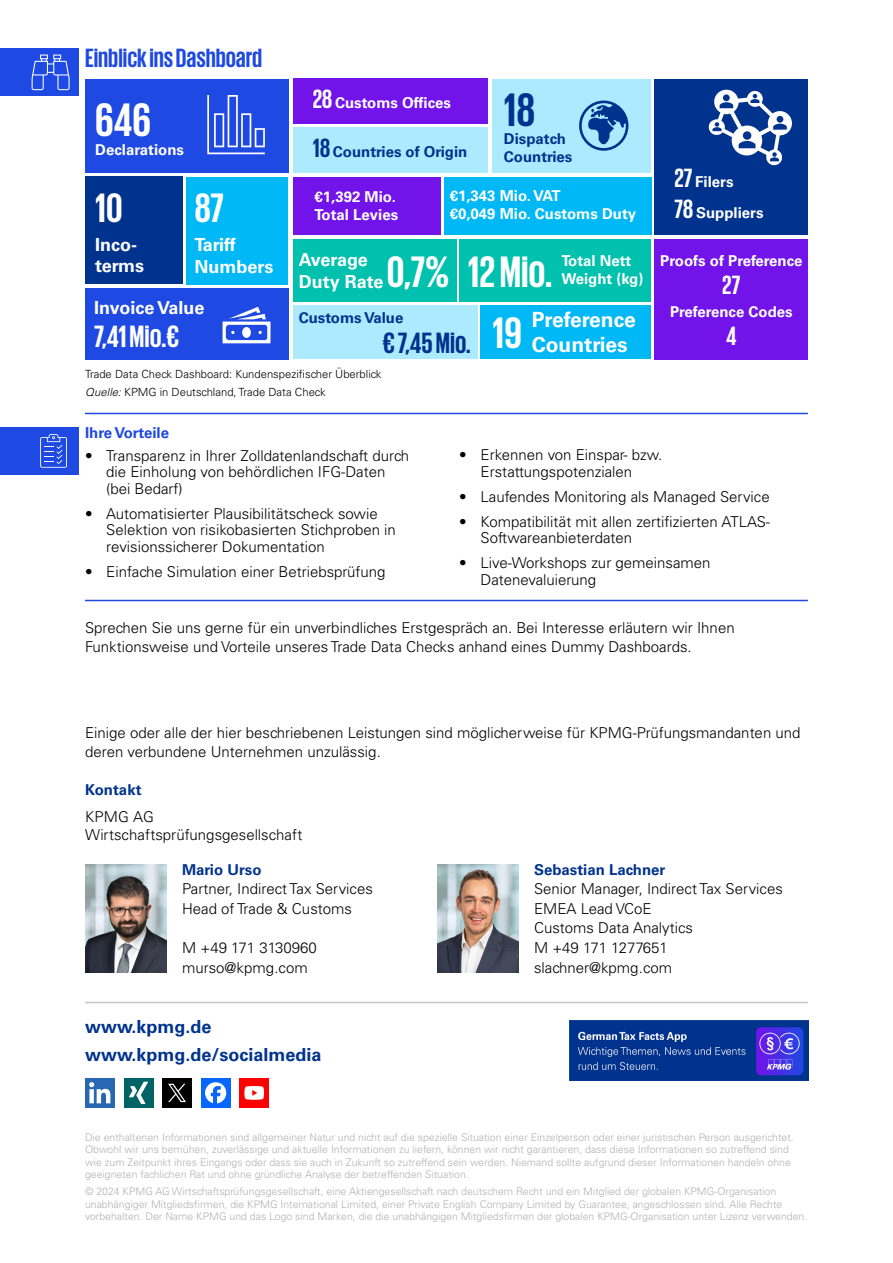
<style>
.page{position:relative;width:893px;height:1263px;background:#fff}
.page>*{position:absolute;margin:0;border:0;box-sizing:border-box;transform-origin:0 0}
.t1{font:700 48px "KPMG";color:#fff}
.t2{font:700 48px "KPMG";color:#00338d}
.t3{font:700 45px/61.5px "KPMG";color:#fff}
.t4{font:700 42px "KPMG";color:#fff}
.t5{font:700 31.5px "KPMG";color:#fff}
.t6{font:700 30px "KPMG";color:#00338d}
.t7{font:700 27px "KPMG";color:#1e49e2}
.t8{font:700 27px "KPMG";color:#fff}
.t9{font:700 21px/25.2px "Univers LT Std";color:#fff}
.t10{font:700 18px/21.6px "Univers LT Std";color:#fff}
.t11{font:700 18px/27.2px "Univers LT Std";color:#00338d}
.t12{font:300 15px/19.5px "Univers LT Std";color:#000}
.t13{font:700 15px/18px "Univers LT Std";color:#fff}
.t14{font:700 15px/18px "Univers LT Std";color:#00338d}
.t15{font:700 15px "Univers LT Std";color:#1e49e2}
.t16{font:300 11.25px/17.4px "Univers LT Std";color:#000}
.t17{font:300 10.5px/12.6px "Univers LT Std";color:#b2b2b2}
.s1{font-family:"KPMG";font-size:27px}
.s2{font-style:italic}
</style>
<div class="page">
<img style="left:437px;top:864px;width:82px;height:109px">
<img style="left:85px;top:864px;width:82px;height:109px">
<div style="left:162px;top:1078px;width:30px;height:30px;background:#000"></div>
<svg style="left:168px;top:1084px;width:18px;height:18px"></svg>
<div style="left:124px;top:1078px;width:29px;height:30px;background:#006466"></div>
<svg style="left:129px;top:1082px;width:19px;height:22px"></svg>
<div style="left:85px;top:1078px;width:30px;height:30px;background:#2867b2"></div>
<svg style="left:89px;top:1082px;width:21px;height:21px"></svg>
<div style="left:239px;top:1078px;width:30px;height:30px;background:#f00"></div>
<svg style="left:244px;top:1086px;width:20px;height:14px"></svg>
<div style="left:201px;top:1078px;width:30px;height:30px;background:#0866ff"></div>
<svg style="left:205px;top:1082px;width:21px;height:21px"></svg>
<hr style="left:85px;top:1002px;width:723px;height:1px;background:#c5c6c6">
<img style="left:570px;top:1020px;width:238px;height:60px">
<hr style="left:85px;top:413px;width:723px;height:1px;background:#1e49e2">
<hr style="left:85px;top:600px;width:723px;height:1px;background:#1e49e2">
<div style="left:186px;top:177px;width:102px;height:107px;background:#00b8f5"></div>
<div style="left:85px;top:79px;width:203px;height:94px;background:#1e49e2"></div>
<div style="left:493px;top:79px;width:158px;height:94px;background:#aceaff"></div>
<div style="left:655px;top:79px;width:153px;height:156px;background:#00338d"></div>
<div style="left:655px;top:239px;width:153px;height:120px;background:#7213ea"></div>
<div style="left:85px;top:177px;width:97px;height:107px;background:#00338d"></div>
<div style="left:293px;top:79px;width:194px;height:45px;background:#7213ea"></div>
<div style="left:293px;top:239px;width:163px;height:63px;background:#00c0ae"></div>
<div style="left:85px;top:288px;width:203px;height:71px;background:#1e49e2"></div>
<div style="left:480px;top:305px;width:171px;height:54px;background:#00b8f5"></div>
<div style="left:444px;top:177px;width:207px;height:58px;background:#00b8f5"></div>
<div style="left:293px;top:177px;width:148px;height:58px;background:#7213ea"></div>
<div style="left:459px;top:239px;width:192px;height:63px;background:#00c0ae"></div>
<div style="left:293px;top:305px;width:184px;height:54px;background:#aceaff"></div>
<div style="left:293px;top:127px;width:194px;height:46px;background:#aceaff"></div>
<svg style="left:708px;top:89px;width:84px;height:77px"></svg>
<svg style="left:579px;top:101px;width:49px;height:50px"></svg>
<svg style="left:207px;top:95px;width:58px;height:59px"></svg>
<svg style="left:223px;top:307px;width:47px;height:36px"></svg>
<div style="left:0;top:427px;width:78px;height:48px;background:#1e49e2"></div>
<svg style="left:40px;top:434px;width:27px;height:34px"></svg>
<div style="left:0;top:49px;width:78px;height:47px;background:#1e49e2"></div>
<svg style="left:32px;top:55px;width:38px;height:35px"></svg>
<h3 class="t7" style="left:85px;top:44px;width:179px">Einblick ins Dashboard</h3>
<h1 class="t1" style="left:95px;top:96px;width:57px">646</h1>
<p class="t13" style="left:95px;top:141px;width:90px">Declarations</p>
<h3 class="t4" style="left:95px;top:186px;width:29px">10</h3>
<p class="t10" style="left:95px;top:234px;width:50px;line-height:21px">Inco&shy;terms</p>
<h3 class="t4" style="left:195px;top:186px;width:31px">87</h3>
<p class="t10" style="left:195px;top:234px;width:81px">Tariff<br>Numbers</p>
<p class="t10" style="left:94px;top:297px;width:112px">Invoice Value</p>
<h3 class="t5" style="left:94px;top:320px;width:87px">7,41 Mio.€</h3>
<p class="t13" style="left:313px;top:94px;width:140px"><span class="s1">28</span> Customs Offices</p>
<p class="t14" style="left:313px;top:142px;width:156px"><span class="s1">18</span> Countries of Origin</p>
<h1 class="t2" style="left:504px;top:86px;width:33px">18</h1>
<p class="t14" style="left:504px;top:130px;width:70px">Dispatch<br>Countries</p>
<p class="t13" style="left:315px;top:188px;width:85px">€1,392 Mio.<br>Total Levies</p>
<p class="t13" style="left:450px;top:187px;width:188px">€1,343 Mio. VAT<br>€0,049 Mio. Customs Duty</p>
<p class="t10" style="left:299px;top:249px;width:86px">Average<br>Duty Rate</p>
<p class="t13" style="left:561px;top:252px;width:83px">Total Nett<br>Weight (kg)</p>
<h2 class="t3" style="left:493px;top:239px;width:62px;text-indent:-106px">0,7% 12 Mio.<br>19</h2>
<h3 class="t9" style="left:532px;top:307px;width:106px">Preference<br>Countries</h3>
<p class="t14" style="left:299px;top:309px;width:106px">Customs Value</p>
<h3 class="t6" style="left:383px;top:328px;width:90px">€ 7,45 Mio.</h3>
<p class="t16" style="left:85px;top:365px;width:298px">Trade Data Check Dashboard: Kundenspezifischer Überblick<br><span class="s2">Quelle:</span> KPMG in Deutschland, Trade Data Check</p>
<p class="t13" style="left:674px;top:172px;width:61px"><span class="s1">27</span> Filers</p>
<p class="t13" style="left:674px;top:203px;width:91px"><span class="s1">78</span> Suppliers</p>
<p class="t13" style="left:660px;top:252px;width:144px">Proofs of Preference</p>
<h3 class="t8" style="left:722px;top:272px;width:20px">27</h3>
<p class="t13" style="left:670px;top:303px;width:124px">Preference Codes</p>
<h3 class="t8" style="left:726px;top:322px;width:12px">4</h3>
<p class="t15" style="left:85px;top:424px;width:86px">Ihre Vorteile</p>
<p class="t12" style="left:85px;top:445px;width:326px">• Transparenz in Ihrer Zolldatenlandschaft durch</p>
<p class="t12" style="left:459px;top:445px;width:205px">• Erkennen von Einspar- bzw.</p>
<p class="t12" style="left:106px;top:462px;width:281px">die Einholung von behördlichen IFG-Daten</p>
<p class="t12" style="left:480px;top:462px;width:153px">Erstattungspotenzialen</p>
<p class="t12" style="left:106px;top:478px;width:78px">(bei Bedarf)</p>
<p class="t12" style="left:459px;top:487px;width:312px">• Laufendes Monitoring als Managed Service</p>
<p class="t12" style="left:85px;top:503px;width:294px">• Automatisierter Plausibilitätscheck sowie</p>
<p class="t12" style="left:459px;top:512px;width:312px">• Kompatibilität mit allen zertifizierten ATLAS-</p>
<p class="t12" style="left:106px;top:520px;width:291px">Selektion von risikobasierten Stichproben in</p>
<p class="t12" style="left:480px;top:528px;width:153px">Softwareanbieterdaten</p>
<p class="t12" style="left:106px;top:536px;width:220px">revisionssicherer Dokumentation</p>
<p class="t12" style="left:459px;top:553px;width:253px">• Live-Workshops zur gemeinsamen</p>
<p class="t12" style="left:85px;top:561px;width:302px">• Einfache Simulation einer Betriebsprüfung</p>
<p class="t12" style="left:480px;top:570px;width:117px">Datenevaluierung</p>
<p class="t12" style="left:85px;top:617px;width:651px">Sprechen Sie uns gerne für ein unverbindliches Erstgespräch an. Bei Interesse erläutern wir Ihnen<br>Funktionsweise und Vorteile unseres Trade Data Checks anhand eines Dummy Dashboards.</p>
<p class="t12" style="left:85px;top:723px;width:717px">Einige oder alle der hier beschriebenen Leistungen sind möglicherweise für KPMG-Prüfungsmandanten und deren verbundene Unternehmen unzulässig.</p>
<p class="t14" style="left:85px;top:781px;width:58px">Kontakt</p>
<p class="t12" style="left:85px;top:807px;width:219px;line-height:18px">KPMG AG<br>Wirtschaftsprüfungsgesellschaft</p>
<p class="t14" style="left:182px;top:861px;width:81px">Mario Urso</p>
<p class="t12" style="left:182px;top:879px;width:192px">Partner, Indirect Tax Services<br>Head of Trade &amp; Customs</p>
<p class="t12" style="left:182px;top:938px;width:136px">M +49 171 3130960 murso@kpmg.com</p>
<p class="t11" style="left:85px;top:1014px;width:238px">www.kpmg.de www.kpmg.de/socialmedia</p>
<p class="t14" style="left:534px;top:861px;width:133px">Sebastian Lachner</p>
<p class="t12" style="left:534px;top:879px;width:250px">Senior Manager, Indirect Tax Services<br>EMEA Lead VCoE<br>Customs Data Analytics<br>M +49 171 1277651 slachner@kpmg.com</p>
<p class="t17" style="left:85px;top:1130px;width:710px">Die enthaltenen Informationen sind allgemeiner Natur und nicht auf die spezielle Situation einer Einzelperson oder einer juristischen Person ausgerichtet.<br>Obwohl wir uns bemühen, zuverlässige und aktuelle Informationen zu liefern, können wir nicht garantieren, dass diese Informationen so zutreffend sind wie zum Zeitpunkt ihres Eingangs oder dass sie auch in Zukunft so zutreffend sein werden. Niemand sollte aufgrund dieser Informationen handeln ohne geeigneten fachlichen Rat und ohne gründliche Analyse der betreffenden Situation.</p>
<p class="t17" style="left:85px;top:1185px;width:724px">© 2024 KPMG AG Wirtschaftsprüfungsgesellschaft, eine Aktiengesellschaft nach deutschem Recht und ein Mitglied der globalen KPMG-Organisation unabhängiger Mitgliedsfirmen, die KPMG International Limited, einer Private English Company Limited by Guarantee, angeschlossen sind. Alle Rechte vorbehalten. Der Name KPMG und das Logo sind Marken, die die unabhängigen Mitgliedsfirmen der globalen KPMG-Organisation unter Lizenz verwenden.</p>
</div>
